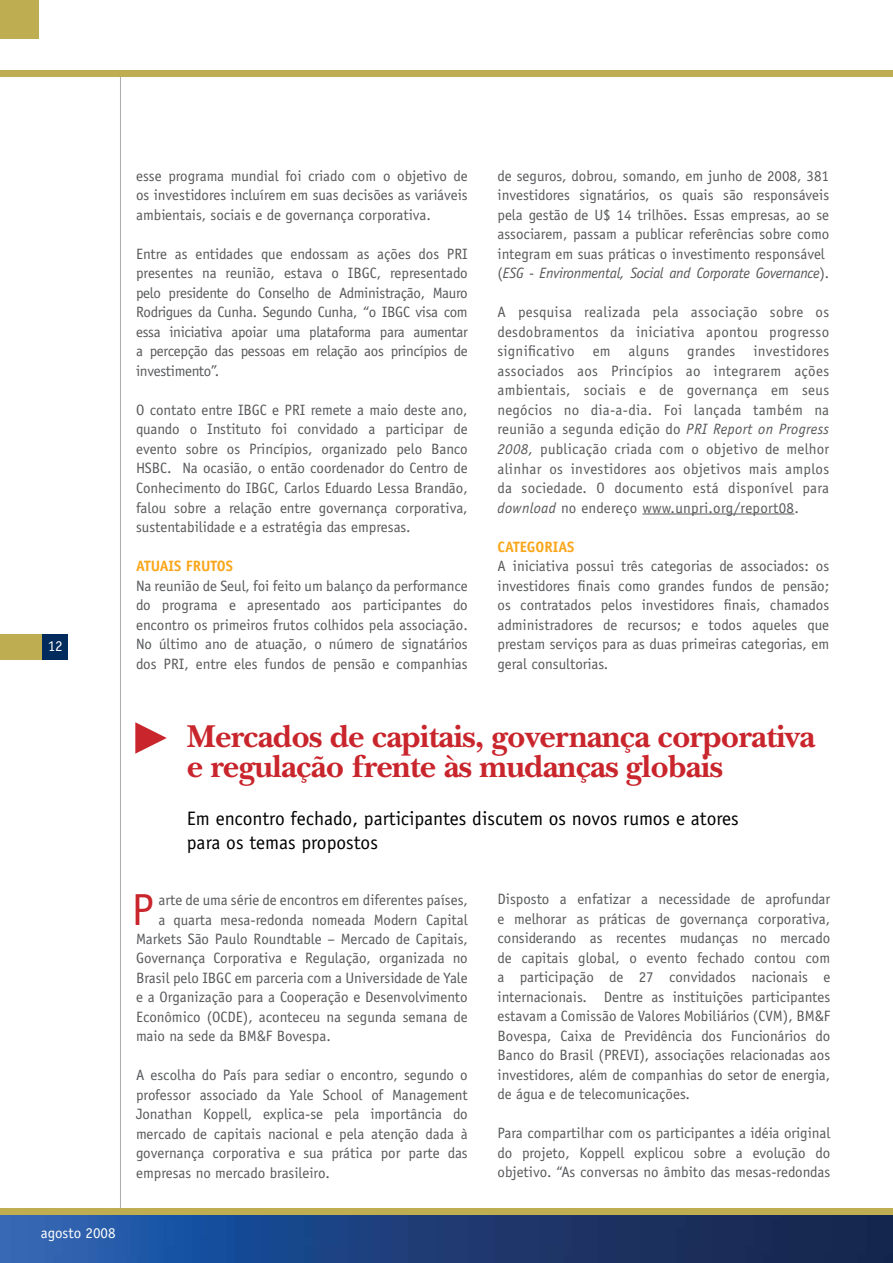
<style>
.page{position:relative;width:893px;height:1263px;background:#fff}
.page>*{position:absolute;margin:0;border:0;box-sizing:border-box;transform-origin:0 0}
.t1{font:45px "Officina Sans Std";color:#c9252c}
.t2{font:700 33px/30px "New Baskerville Std";letter-spacing:-.02em;color:#c9252c}
.t3{font:19.5px/24px "Officina Sans Std";color:#000}
.t4{font:15px/19.5px "Officina Sans Std";color:#58595b;text-align:justify}
.t5{font:700 15px "Officina Sans Std";color:#faa61a}
.t6{font:15px "Officina Sans Std";color:#fff}
.s1{font-style:italic}
</style>
<div class="page">
<hr style="left:120px;top:72px;width:1px;height:1148px;background:#a7a9ac">
<img style="left:0;top:1215px;width:893px;height:48px">
<div style="left:0;top:634px;width:43px;height:25px;background:#bfad52"></div>
<div style="left:42px;top:634px;width:25px;height:25px;background:#002b5c"></div>
<div style="left:0;top:0;width:38px;height:38px;background:#bfad52"></div>
<div style="left:0;top:70px;width:893px;height:6px;background:#bfad52"></div>
<div style="left:0;top:1209px;width:893px;height:6px;background:#bfad52"></div>
<svg style="left:135px;top:722px;width:32px;height:32px"></svg>
<hr style="left:642px;top:514px;width:152px;height:1px;background:#58595b">
<p class="t6" style="left:48px;top:637px;width:16px">12</p>
<p class="t4" style="left:136px;top:166px;width:333px">esse programa mundial foi criado com o objetivo de os investidores incluírem em suas decisões as variáveis ambientais, sociais e de governança corporativa.</p>
<p class="t4" style="left:136px;top:244px;width:333px">Entre as entidades que endossam as ações dos PRI presentes na reunião, estava o IBGC, representado pelo presidente do Conselho de Administração, Mauro Rodrigues da Cunha. Segundo Cunha, “o IBGC visa com essa iniciativa apoiar uma plataforma para aumentar a percepção das pessoas em relação aos princípios de investimento”.</p>
<p class="t4" style="left:136px;top:400px;width:333px">O contato entre IBGC e PRI remete a maio deste ano, quando o Instituto foi convidado a participar de evento sobre os Princípios, organizado pelo Banco HSBC. Na ocasião, o então coordenador do Centro de Conhecimento do IBGC, Carlos Eduardo Lessa Brandão, falou sobre a relação entre governança corporativa, sustentabilidade e a estratégia das empresas.</p>
<p class="t5" style="left:136px;top:556px;width:32px">ATUAIS</p>
<p class="t5" style="left:186px;top:556px;width:40px">FRUTOS</p>
<p class="t4" style="left:136px;top:576px;width:333px">Na reunião de Seul, foi feito um balanço da performance do programa e apresentado aos participantes do encontro os primeiros frutos colhidos pela associação.<br>No último ano de atuação, o número de signatários dos PRI, entre eles fundos de pensão e companhias</p>
<p class="t4" style="left:497px;top:166px;width:333px;text-align:left">de seguros, dobrou, somando, em junho de 2008, 381 investidores signatários, os quais são responsáveis pela gestão de U$ 14 trilhões. Essas empresas, ao se associarem, passam a publicar referências sobre como integram em suas práticas o investimento responsável (<span class="s1">ESG - Environmental, Social and Corporate Governance</span>).</p>
<p class="t4" style="left:497px;top:303px;width:333px">A pesquisa realizada pela associação sobre os desdobramentos da iniciativa apontou progresso significativo em alguns grandes investidores associados aos Princípios ao integrarem ações ambientais, sociais e de governança em seus negócios no dia-a-dia. Foi lançada também na reunião a segunda edição do <span class="s1">PRI Report on Progress 2008,</span> publicação criada com o objetivo de melhor alinhar os investidores aos objetivos mais amplos da sociedade. O documento está disponível para <span class="s1">download</span> no endereço www.unpri.org/report08.</p>
<p class="t5" style="left:497px;top:537px;width:64px">CATEGO RIAS</p>
<p class="t4" style="left:497px;top:556px;width:333px">A iniciativa possui três categorias de associados: os investidores finais como grandes fundos de pensão; os contratados pelos investidores finais, chamados administradores de recursos; e todos aqueles que prestam serviços para as duas primeiras categorias, em geral consultorias.</p>
<p class="t6" style="left:41px;top:1224px;width:76px">agosto 2008</p>
<h2 class="t2" style="left:187px;top:721px;width:630px">Mercados de capitais, governança corporativa e regulação frente às mudanças globais</h2>
<h3 class="t3" style="left:187px;top:806px;width:553px">Em encontro fechado, participantes discutem os novos rumos e atores para os temas propostos</h3>
<h1 class="t1" style="left:131px;top:883px;width:24px">P</h1>
<p class="t4" style="left:158px;top:890px;width:311px">arte de uma série de encontros em diferentes países, a quarta mesa-redonda nomeada Modern Capital</p>
<p class="t4" style="left:136px;top:929px;width:333px">Markets São Paulo Roundtable – Mercado de Capitais, Governança Corporativa e Regulação, organizada no Brasil pelo IBGC em parceria com a Universidade de Yale e a Organização para a Cooperação e Desenvolvimento Econômico (OCDE), aconteceu na segunda semana de maio na sede da BM&amp;F Bovespa.</p>
<p class="t4" style="left:136px;top:1065px;width:333px">A escolha do País para sediar o encontro, segundo o professor associado da Yale School of Management Jonathan Koppell, explica-se pela importância do mercado de capitais nacional e pela atenção dada à governança corporativa e sua prática por parte das empresas no mercado brasileiro.</p>
<p class="t4" style="left:497px;top:890px;width:334px">Disposto a enfatizar a necessidade de aprofundar e melhorar as práticas de governança corporativa, considerando as recentes mudanças no mercado de capitais global, o evento fechado contou com a participação de 27 convidados nacionais e internacionais. Dentre as instituições participantes estavam a Comissão de Valores Mobiliários (CVM), BM&amp;F Bovespa, Caixa de Previdência dos Funcionários do Banco do Brasil (Previ</p>
<p class="t4" style="left:497px;top:1046px;width:334px;text-indent:142px">), associações relacionadas aos investidores, além de companhias do setor de energia, de água e de telecomunicações.</p>
<p class="t4" style="left:497px;top:1124px;width:334px">Para compartilhar com os participantes a idéia original do projeto, Koppell explicou sobre a evolução do objetivo. “As conversas no âmbito das mesas-redondas</p>
</div>
